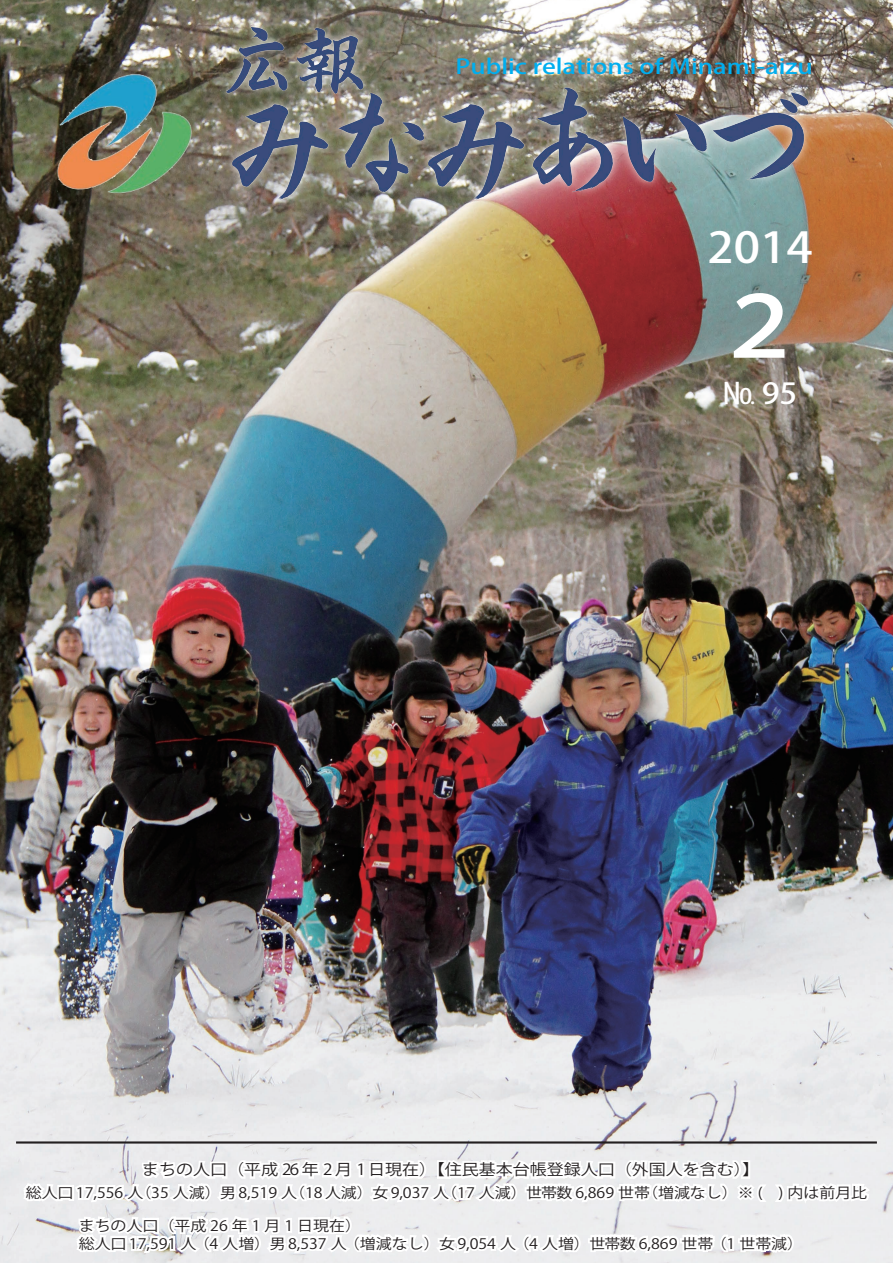
<style>
.page{position:relative;width:893px;height:1263px;background:#fff}
.page>*{position:absolute;margin:0;border:0;box-sizing:border-box;transform-origin:0 0}
.t1{font:500 84.15px "Koz Go Pro";color:#fff;scale:1.11 1}
.t2{font:500 42.15px "Koz Go Pro";color:#fff;scale:1.11 1}
.t3{font:500 28.65px "Koz Go Pro";color:#fff;scale:1.11 1}
.t4{font:500 20.4px "Koz Go Pro";color:#00aeef;scale:1.25 1}
.t5{font:15.3px "Koz Go Pro";color:#231f20;scale:1.11 1}
.t6{font:14.4px "Koz Go Pro";color:#231f20;scale:1.11 1}
</style>
<div class="page">
<img style="left:0;top:0;width:893px;height:1263px">
<div style="left:210px;top:0;width:94px;height:120px;background:#fff;opacity:.75"></div>
<img style="left:220px;top:9px;width:68px;height:96px">
<div style="left:287px;top:18px;width:93px;height:121px;background:#fff;opacity:.75"></div>
<img style="left:296px;top:18px;width:68px;height:48px">
<div style="left:222px;top:94px;width:128px;height:169px;background:#fff;opacity:.75"></div>
<img style="left:228px;top:66px;width:94px;height:144px">
<div style="left:418px;top:94px;width:128px;height:169px;background:#fff;opacity:.75"></div>
<img style="left:322px;top:66px;width:204px;height:144px">
<div style="left:327px;top:65px;width:128px;height:169px;background:#fff;opacity:.75"></div>
<div style="left:522px;top:74px;width:128px;height:168px;background:#fff;opacity:.75"></div>
<img style="left:517px;top:75px;width:97px;height:143px">
<div style="left:614px;top:67px;width:127px;height:169px;background:#fff;opacity:.75"></div>
<img style="left:609px;top:69px;width:101px;height:143px">
<div style="left:702px;top:72px;width:128px;height:168px;background:#fff;opacity:.75"></div>
<img style="left:709px;top:73px;width:101px;height:143px">
<img style="left:55px;top:73px;width:138px;height:121px">
<hr style="left:16px;top:1141px;width:861px;height:2px;background:#231f20">
<svg style="left:19px;top:1113px;width:852px;height:144px"></svg>
<h3 class="t4" style="left:456px;top:54px;width:287px">Public relations of Minami-aizu</h3>
<h2 class="t2" style="left:707px;top:220px;width:96px">2014</h2>
<h1 class="t1" style="left:712px;top:273px;width:86px">２</h1>
<h3 class="t3" style="left:723px;top:375px;width:69px">No95</h3>
<p class="t5" style="left:142px;top:1160px;width:558px">まちの人口（平成 26 年 2 月 1 日現在）【住民基本台帳登録人口（外国人を含む【(</p>
<p class="t6" style="left:642px;top:1183px;width:204px">（増減なし）※ (　) 内は前月比</p>
<p class="t6" style="left:26px;top:1183px;width:564px">総人口17,556 （人 35 人減）男8,519 （人 18人減）女9,037 （人 17 人減）世帯数 6,869 世帯</p>
<p class="t6" style="left:79px;top:1216px;width:256px">まちの人口（平成 26 年 1 月 1 日現在(</p>
<p class="t6" style="left:79px;top:1234px;width:107px">総人口17,591 人</p>
<p class="t6" style="left:194px;top:1234px;width:139px">（4 人増）男8,537 人</p>
<p class="t6" style="left:344px;top:1234px;width:157px">（増減なし）女9,054 人</p>
<p class="t6" style="left:513px;top:1234px;width:182px">（4 人増）世帯数 6,869 世帯</p>
<p class="t6" style="left:711px;top:1234px;width:85px">（1 世帯減(</p>
</div>
